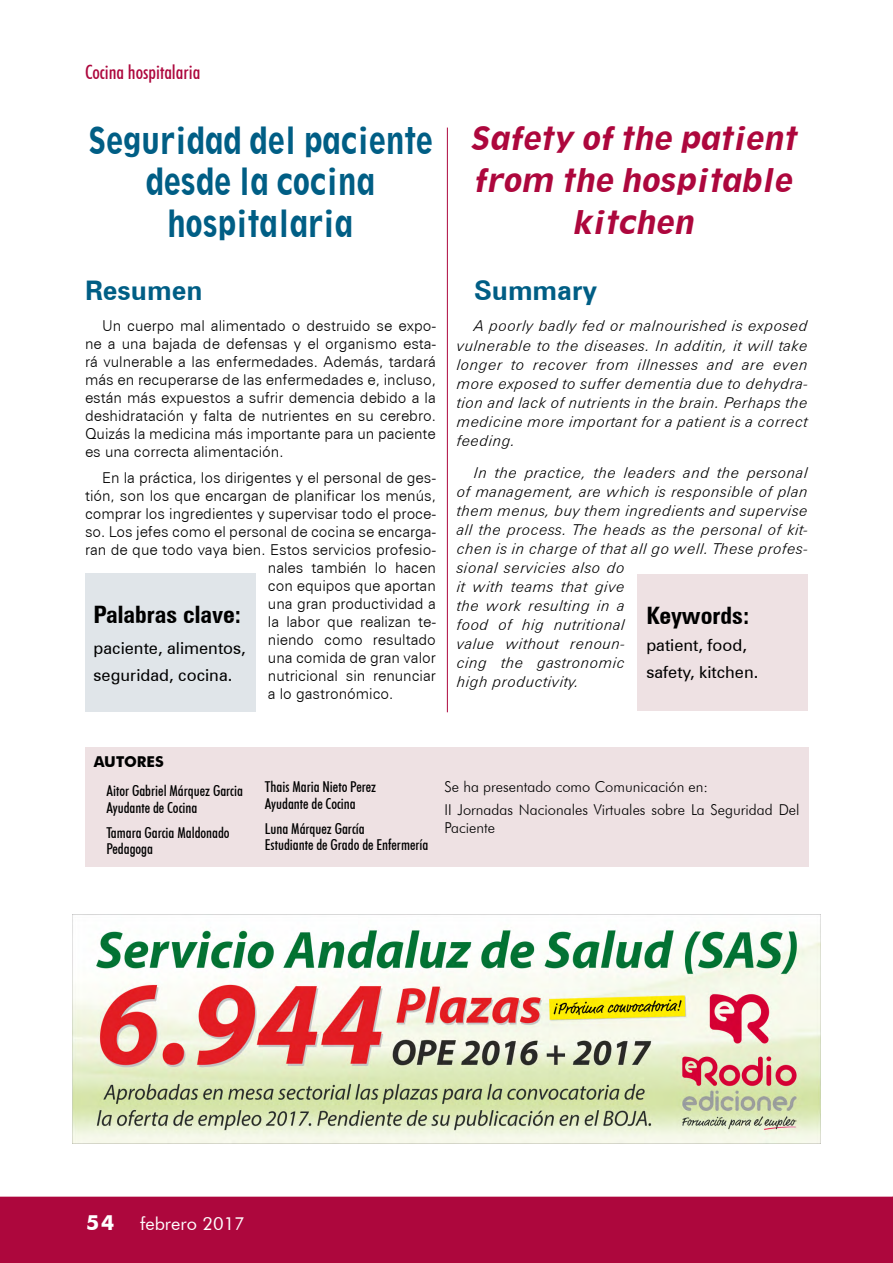
<style>
.page{position:relative;width:893px;height:1263px;background:#fff}
.page>*{position:absolute;margin:0;border:0;box-sizing:border-box;transform-origin:0 0}
.t1{font:800 34.5px/41.4px "Geometric 212 BT";color:#005e85;text-align:center;scale:.8 1}
.t2{font:italic 800 30px/42px "Geometric 212 BT";color:#ad073d;text-align:center}
.t3{font:700 27px "Zurich BT";color:#005e85}
.t4{font:700 condensed 24px "Zurich BT";color:#000}
.t5{font:500 condensed 19.5px "Futura BT";color:#ad073d}
.t6{font:18px "Futura BT";color:#fff}
.t7{font:16.5px/27px "Zurich BT";color:#000}
.t8{font:300 15px/18px "Zurich BT";color:#000;text-align:justify}
.t9{font:italic 300 15px/19px "Zurich BT";letter-spacing:.03em;color:#000;text-align:justify}
.t10{font:500 condensed 15px/16.5px "Futura BT";color:#000}
.t11{font:300 15px/22.2px "Futura BT";color:#000}
.t12{font:700 15px "Futura BT";color:#000}
.s1{font-weight:700;font-size:21px}
</style>
<div class="page">
<div style="left:0;top:1197px;width:892px;height:66px;background:#ad073d"></div>
<svg style="left:892px;top:1197px;width:1px;height:66px"></svg>
<hr style="left:447px;top:128px;width:1px;height:584px;background:#ad073d">
<div style="left:638px;top:574px;width:170px;height:136px;background:#eee1e3"></div>
<div style="left:85px;top:574px;width:170px;height:138px;background:#e0e5e9"></div>
<div style="left:85px;top:747px;width:360px;height:119px;background:#eee1e3"></div>
<div style="left:436px;top:747px;width:372px;height:119px;background:#eee1e3"></div>
<img style="left:73px;top:914px;width:747px;height:229px">
<h3 class="t5" style="left:85px;top:60px;width:117px">Cocina hospitalaria</h3>
<h1 class="t1" style="left:88px;top:119px;width:432px">Seguridad del paciente desde la cocina hospitalaria</h1>
<h3 class="t3" style="left:85px;top:274px;width:119px">Resumen</h3>
<p class="t8" style="left:85px;top:316px;width:352px;text-indent:17px">Un cuerpo mal alimentado o destruido se expo&shy;ne a una bajada de defensas y el organismo esta&shy;rá vulnerable a las enfermedades. Además, tardará más en recuperarse de las enfermedades e, incluso, están más expuestos a sufrir demencia debido a la deshidratación y falta de nutrientes en su cerebro.<br>Quizás la medicina más importante para un paciente es una correcta alimentación.</p>
<p class="t8" style="left:102px;top:469px;width:335px">En la práctica, los dirigentes y el personal de ges-</p>
<p class="t8" style="left:85px;top:487px;width:352px">tión, son los que encargan de planificar los menús,</p>
<p class="t8" style="left:85px;top:505px;width:352px">comprar los ingredientes y supervisar todo el proce-</p>
<p class="t8" style="left:85px;top:523px;width:352px">so. Los jefes como el personal de cocina se encarga-</p>
<p class="t8" style="left:85px;top:541px;width:352px">ran de que todo vaya bien. Estos servicios profesio-</p>
<p class="t8" style="left:268px;top:559px;width:169px">nales también lo hacen</p>
<p class="t8" style="left:268px;top:577px;width:169px">con equipos que aportan</p>
<p class="t8" style="left:268px;top:595px;width:169px">una gran productividad a</p>
<p class="t8" style="left:268px;top:613px;width:169px">la labor que realizan te-</p>
<p class="t8" style="left:268px;top:631px;width:169px">niendo como resultado</p>
<p class="t8" style="left:268px;top:649px;width:169px">una comida de gran valor</p>
<p class="t8" style="left:268px;top:667px;width:169px">nutricional sin renunciar</p>
<p class="t8" style="left:268px;top:685px;width:127px">a lo gastronómico.</p>
<h3 class="t4" style="left:94px;top:600px;width:149px">Palabras clave:</h3>
<p class="t7" style="left:94px;top:635px;width:154px">paciente, alimentos, seguridad, cocina.</p>
<h2 class="t2" style="left:469px;top:118px;width:335px">Safety of the patient from the hospitable kitchen</h2>
<h3 class="t3" style="left:474px;top:274px;width:125px">Summary</h3>
<p class="t9" style="left:457px;top:316px;width:353px;text-indent:17px">A poorly badly fed or malnourished is exposed vulnerable to the diseases. In additin, it will take longer to recover from illnesses and are even more exposed to suffer dementia due to dehydra&shy;tion and lack of nutrients in the brain. Perhaps the medicine more important for a patient is a correct feeding.</p>
<p class="t9" style="left:457px;top:463px;width:353px;text-align:left;text-indent:17px">In the practice, the leaders and the personal of management, are which is responsible of plan them menus, buy them ingredients and supervise all the process. The heads as the personal of kit&shy;chen is in charge of that all go well. These profes&shy;sional servicies also do<br>it with teams that give<br>the work resulting in a<br>food of hig nutritional<br>value without renoun-<br>cing the gastronomic<br>high productivity.</p>
<h3 class="t4" style="left:646px;top:601px;width:104px">Keywords:</h3>
<p class="t7" style="left:646px;top:632px;width:113px">patient, food, safety, kitchen.</p>
<p class="t12" style="left:94px;top:753px;width:71px">AUTORES</p>
<p class="t10" style="left:106px;top:783px;width:138px">Aitor Gabriel Márquez Garcia<br>Ayudante de Cocina</p>
<p class="t10" style="left:106px;top:824px;width:125px">Tamara Garcia Maldonado<br>Pedagoga</p>
<p class="t10" style="left:265px;top:778px;width:113px">Thais Maria Nieto Perez<br>Ayudante de Cocina</p>
<p class="t10" style="left:265px;top:820px;width:165px">Luna Márquez García<br>Estudiante de Grado de Enfermería</p>
<p class="t11" style="left:445px;top:776px;width:357px">Se ha presentado como Comunicación en:<br>II Jornadas Nacionales Virtuales sobre La Seguridad Del</p>
<p class="t11" style="left:445px;top:816px;width:52px">Paciente</p>
<p class="t6" style="left:86px;top:1212px;width:160px"><span class="s1">54</span> febrero 2017</p>
</div>
